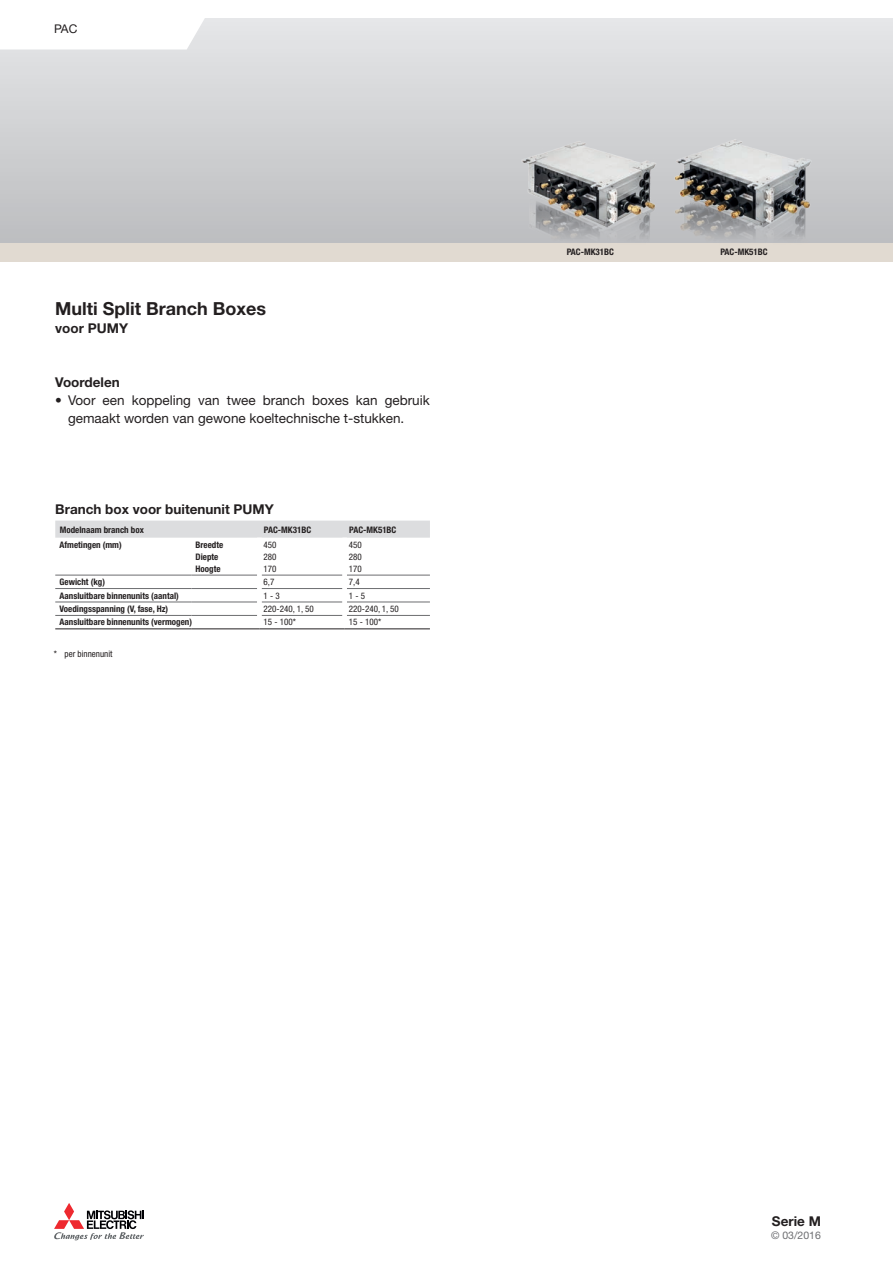
<style>
.page{position:relative;width:893px;height:1263px;background:#fff}
.page>*{position:absolute;margin:0;border:0;box-sizing:border-box;transform-origin:0 0}
.t1{font:700 18px "Helvetica Neue LT Pro";color:#231f20}
.t2{font:13.5px/18px "Helvetica Neue LT Pro";color:#231f20}
.t3{font:700 13.5px "Helvetica Neue LT Pro";color:#231f20}
.t4{font:12px "Helvetica Neue LT Pro";color:#231f20}
.t5{font:10.5px "Helvetica Neue LT Pro";color:#6c6d70}
.t6{font:700 condensed 9px/12px "Helvetica Neue LT Pro";color:#231f20}
.t7{font:condensed 9px/12px "Helvetica Neue LT Pro";color:#231f20;text-align:justify}
</style>
<div class="page">
<div style="left:0;top:18px;width:893px;height:225px;background:linear-gradient(to bottom,#e6e7e9,#bcbdc0)"></div>
<div style="left:0;top:243px;width:893px;height:18px;background:#e1dad1"></div>
<svg style="left:892px;top:18px;width:1px;height:225px"></svg>
<svg style="left:0;top:18px;width:205px;height:32px"></svg>
<svg style="left:54px;top:1203px;width:90px;height:37px"></svg>
<img style="left:513px;top:55px;width:308px;height:188px">
<div style="left:55px;top:521px;width:375px;height:17px;background:#dcdddf"></div>
<hr style="left:262px;top:575px;width:80px;height:1px;background:#6c6d70">
<hr style="left:262px;top:588px;width:80px;height:1px;background:#6c6d70">
<hr style="left:262px;top:602px;width:80px;height:1px;background:#6c6d70">
<hr style="left:262px;top:615px;width:80px;height:1px;background:#6c6d70">
<hr style="left:347px;top:575px;width:83px;height:1px;background:#6c6d70">
<hr style="left:347px;top:588px;width:83px;height:1px;background:#6c6d70">
<hr style="left:347px;top:602px;width:83px;height:1px;background:#6c6d70">
<hr style="left:347px;top:615px;width:83px;height:1px;background:#6c6d70">
<hr style="left:55px;top:575px;width:136px;height:1px;background:#6c6d70">
<hr style="left:191px;top:575px;width:66px;height:1px;background:#6c6d70">
<hr style="left:55px;top:588px;width:136px;height:1px;background:#6c6d70">
<hr style="left:191px;top:588px;width:66px;height:1px;background:#6c6d70">
<hr style="left:55px;top:602px;width:136px;height:1px;background:#6c6d70">
<hr style="left:191px;top:602px;width:66px;height:1px;background:#6c6d70">
<hr style="left:55px;top:615px;width:136px;height:1px;background:#6c6d70">
<hr style="left:191px;top:615px;width:66px;height:1px;background:#6c6d70">
<hr style="left:55px;top:628px;width:136px;height:1px;background:#231f20">
<hr style="left:191px;top:628px;width:68px;height:1px;background:#231f20">
<hr style="left:259px;top:628px;width:86px;height:1px;background:#231f20">
<hr style="left:345px;top:628px;width:85px;height:1px;background:#231f20">
<h3 class="t4" style="left:54px;top:21px;width:25px">PAC</h3>
<h1 class="t1" style="left:55px;top:297px;width:212px">Multi Split Branch Boxes</h1>
<h2 class="t3" style="left:55px;top:320px;width:74px">voor PUMY</h2>
<h2 class="t3" style="left:55px;top:374px;width:66px">Voordelen</h2>
<h2 class="t2" style="left:68px;top:391px;width:363px;text-indent:-13px">• Voor een koppeling van twee branch boxes kan gebruik gemaakt worden van gewone koeltechnische t-stukken.</h2>
<h2 class="t3" style="left:55px;top:501px;width:220px">Branch box voor buitenunit PUMY</h2>
<p class="t6" style="left:60px;top:523px;width:86px">Modelnaam branch box</p>
<p class="t6" style="left:264px;top:523px;width:49px">PAC-MK31BC</p>
<p class="t6" style="left:349px;top:523px;width:49px">PAC-MK51BC</p>
<p class="t6" style="left:60px;top:538px;width:64px">Afmetingen (mm)</p>
<p class="t6" style="left:196px;top:538px;width:29px">Breedte<br>Diepte<br>Hoogte</p>
<p class="t7" style="left:264px;top:538px;width:14px">450<br>280<br>170</p>
<p class="t7" style="left:349px;top:538px;width:14px">450<br>280<br>170</p>
<p class="t6" style="left:60px;top:576px;width:47px">Gewicht (kg)</p>
<p class="t7" style="left:264px;top:576px;width:12px">6,7</p>
<p class="t7" style="left:349px;top:576px;width:12px">7,4</p>
<p class="t6" style="left:60px;top:589px;width:121px">Aansluitbare binnenunits (aantal)</p>
<p class="t7" style="left:264px;top:589px;width:18px">1 - 3</p>
<p class="t7" style="left:349px;top:589px;width:18px">1 - 5</p>
<p class="t6" style="left:60px;top:603px;width:110px">Voedingsspanning (V, fase, Hz)</p>
<p class="t7" style="left:264px;top:603px;width:52px">220-240, 1, 50</p>
<p class="t7" style="left:349px;top:603px;width:52px">220-240, 1, 50</p>
<p class="t6" style="left:60px;top:616px;width:134px">Aansluitbare binnenunits (vermogen)</p>
<p class="t7" style="left:264px;top:616px;width:34px">15 - 100*</p>
<p class="t7" style="left:349px;top:616px;width:34px">15 - 100*</p>
<p class="t7" style="left:54px;top:648px;width:60px">* per binnenunit</p>
<p class="t6" style="left:567px;top:246px;width:49px">PAC-MK31BC</p>
<p class="t6" style="left:720px;top:246px;width:49px">PAC-MK51BC</p>
<h2 class="t3" style="left:772px;top:1213px;width:50px">Serie M</h2>
<p class="t5" style="left:771px;top:1229px;width:51px">© 03/2016</p>
</div>
